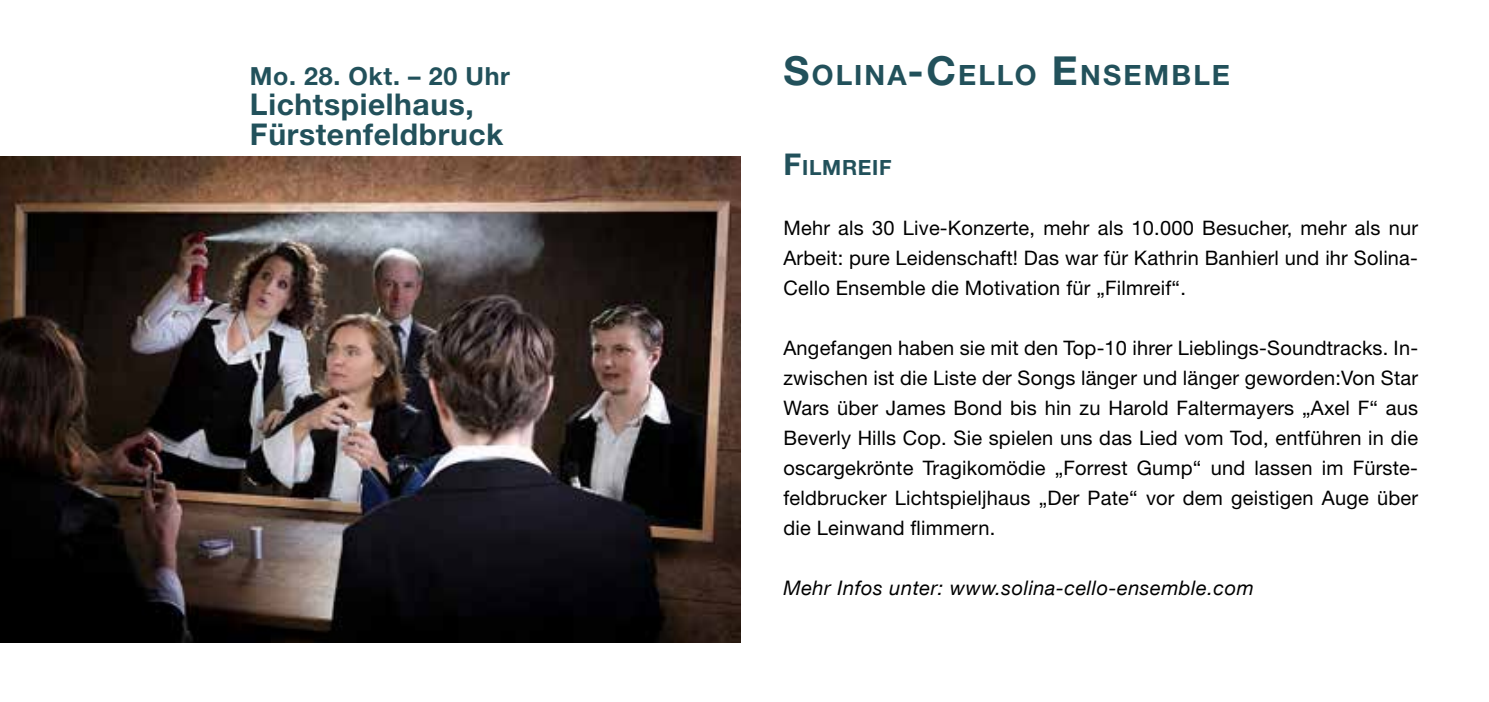
<style>
.page{position:relative;width:1489px;height:702px;background:#fff}
.page>*{position:absolute;margin:0;border:0;box-sizing:border-box;transform-origin:0 0}
.t1{font:700 30px/30px "Helvetica Neue LT Std";letter-spacing:.02em;color:#22515b}
.t2{font:700 28px "Helvetica Neue LT Std";letter-spacing:.075em;color:#22515b}
.t3{font:700 25px "Helvetica Neue LT Std";letter-spacing:.025em;color:#22515b}
.t4{font:700 21px "Helvetica Neue LT Std";letter-spacing:.035em;color:#22515b}
.t5{font:20px/30px "Helvetica Neue LT Std";letter-spacing:.01em;color:#000;text-align:justify}
.t6{font:italic 20px "Helvetica Neue LT Com";letter-spacing:.025em;color:#000101}
.s1{font-size:40px}
.s2{font-size:30px}
</style>
<div class="page">
<img style="left:0;top:156px;width:741px;height:487px">
<p class="t3" style="left:250px;top:61px;width:261px">Mo. 28. Okt. – 20 Uhr</p>
<p class="t1" style="left:250px;top:89px;width:255px">Lichtspielhaus,<br>Fürstenfeldbruck</p>
<p class="t2" style="left:783px;top:58px;width:448px"><span class="s1">S</span>OLINA<span class="s1">-C</span>ELLO <span class="s1">E</span>NSEMBLE</p>
<p class="t4" style="left:783px;top:155px;width:110px"><span class="s2">F</span>ILMREIF</p>
<p class="t5" style="left:783px;top:213px;width:636px">Mehr als 30 Live-Konzerte, mehr als 10.000 Besucher, mehr als nur Arbeit: pure Leidenschaft! Das war für Kathrin Banhierl und ihr Solina-Cello Ensemble die Motivation für „Filmreif“.</p>
<p class="t5" style="left:783px;top:333px;width:636px">Angefangen haben sie mit den Top-10 ihrer Lieblings-Soundtracks. In&shy;zwischen ist die Liste der Songs länger und länger geworden:Von Star Wars über James Bond bis hin zu Harold Faltermayers „Axel F“ aus Beverly Hills Cop. Sie spielen uns das Lied vom Tod, entführen in die oscargekrönte Tragikomödie „Forrest Gump“ und lassen im Fürste&shy;feldbrucker Lichtspieljhaus „Der Pate“ vor dem geistigen Auge über die Leinwand flimmern.</p>
<p class="t6" style="left:783px;top:576px;width:472px">Mehr Infos unter: www.solina-cello-ensemble.com</p>
</div>
